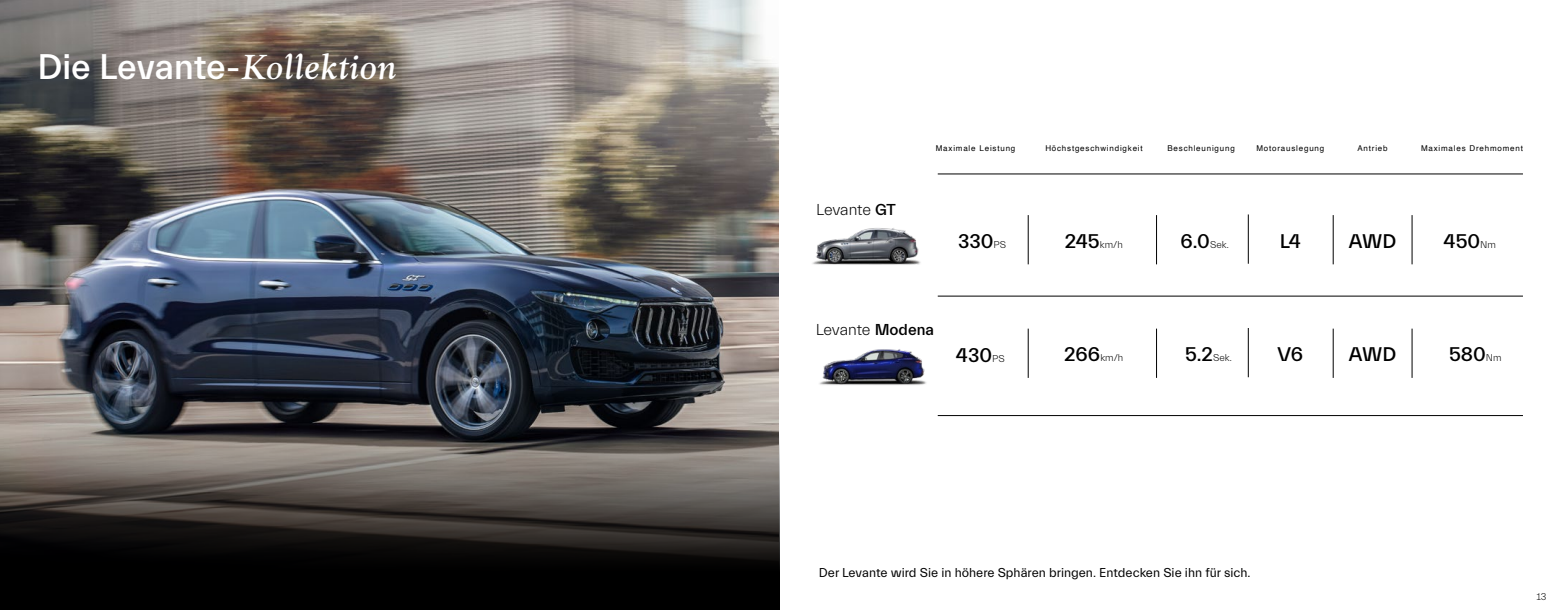
<style>
.page{position:relative;width:1560px;height:610px;background:#fff}
.page>*{position:absolute;margin:0;border:0;box-sizing:border-box;transform-origin:0 0}
.t1{font:500 36px "Everett";letter-spacing:-.005em;color:#fff}
.t2{font:500 20px "Everett";color:#000}
.t3{font:300 16px "Everett";letter-spacing:-.01em;color:#000}
.t4{font:13px "Everett";color:#000}
.t5{font:300 10px "Everett";color:#000}
.t6{font:8px "Helvetica";letter-spacing:.1em;color:#000}
.s1{font-family:"Anko";font-style:italic}
.s2{font-weight:500}
.s3{font-weight:300;font-size:10px}
.s4{font-weight:500;font-size:20px}
</style>
<div class="page">
<img style="left:0;top:0;width:779px;height:394px">
<hr style="left:1027px;top:215px;width:1px;height:49px;background:#000">
<hr style="left:1156px;top:215px;width:1px;height:49px;background:#000">
<hr style="left:1247px;top:214px;width:1px;height:49px;background:#000">
<hr style="left:1332px;top:215px;width:1px;height:49px;background:#000">
<hr style="left:1411px;top:215px;width:1px;height:49px;background:#000">
<img style="left:812px;top:228px;width:109px;height:37px">
<hr style="left:937px;top:173px;width:585px;height:1px;background:#000">
<hr style="left:937px;top:296px;width:585px;height:1px;background:#000">
<hr style="left:937px;top:415px;width:585px;height:1px;background:#000">
<hr style="left:1027px;top:328px;width:1px;height:50px;background:#000">
<hr style="left:1156px;top:328px;width:1px;height:50px;background:#000">
<hr style="left:1247px;top:328px;width:1px;height:49px;background:#000">
<hr style="left:1332px;top:328px;width:1px;height:50px;background:#000">
<hr style="left:1411px;top:328px;width:1px;height:50px;background:#000">
<img style="left:819px;top:349px;width:108px;height:36px">
<svg style="left:0;top:394px;width:780px;height:215px;background:#3e3a38"></svg>
<h1 class="t1" style="left:37px;top:47px;width:360px">Die Levante-<span class="s1">Kollektion</span></h1>
<h3 class="t3" style="left:816px;top:200px;width:81px">Levante <span class="s2">GT</span></h3>
<p class="t6" style="left:935px;top:142px;width:81px">Maximale Leistung</p>
<p class="t6" style="left:1045px;top:142px;width:99px">Höchstgeschwindigkeit</p>
<p class="t6" style="left:1167px;top:142px;width:69px">Beschleunigung</p>
<p class="t6" style="left:1256px;top:142px;width:69px">Motorauslegung</p>
<p class="t6" style="left:1357px;top:142px;width:32px">Antrieb</p>
<p class="t6" style="left:1420px;top:142px;width:103px">Maximales Drehmoment</p>
<h2 class="t2" style="left:957px;top:230px;width:50px">330<span class="s3">PS</span></h2>
<p class="t5" style="left:1064px;top:239px;width:60px"><span class="s4">245</span>km/h</p>
<p class="t5" style="left:1180px;top:239px;width:50px"><span class="s4">6.0</span>Sek.</p>
<h2 class="t2" style="left:1279px;top:230px;width:23px">L4</h2>
<h2 class="t2" style="left:1348px;top:230px;width:49px">AWD</h2>
<h2 class="t2" style="left:1443px;top:230px;width:54px">450<span class="s3">Nm</span></h2>
<h3 class="t3" style="left:815px;top:321px;width:120px">Levante <span class="s2">Modena</span></h3>
<h2 class="t2" style="left:955px;top:344px;width:50px">430<span class="s3">PS</span></h2>
<p class="t5" style="left:1063px;top:352px;width:61px"><span class="s4">266</span>km/h</p>
<p class="t5" style="left:1184px;top:352px;width:48px"><span class="s4">5.2</span>Sek.</p>
<h2 class="t2" style="left:1277px;top:344px;width:27px">V6</h2>
<h2 class="t2" style="left:1348px;top:344px;width:49px">AWD</h2>
<h2 class="t2" style="left:1448px;top:344px;width:54px">580<span class="s3">Nm</span></h2>
<h3 class="t4" style="left:818px;top:565px;width:433px">Der Levante wird Sie in höhere Sphären bringen. Entdecken Sie ihn für sich.</h3>
<p class="t5" style="left:1535px;top:591px;width:12px">13</p>
</div>
